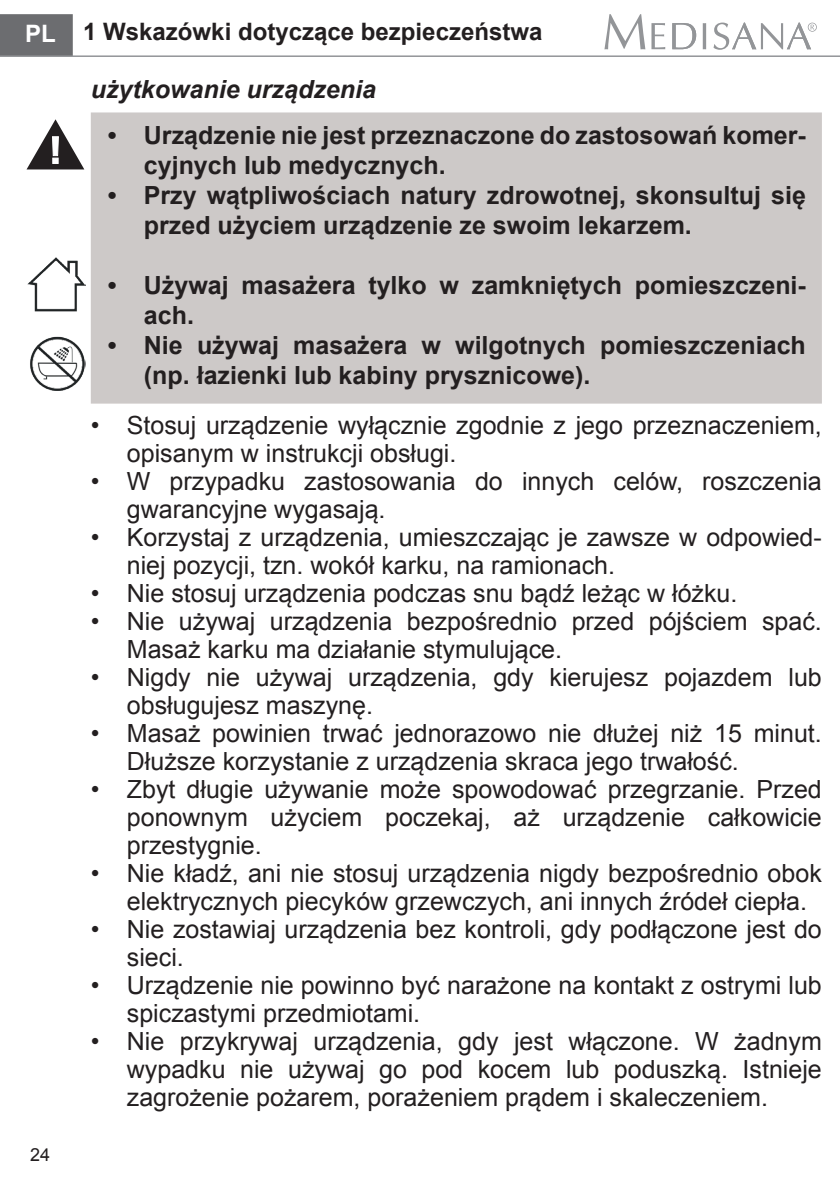
<style>
.page{position:relative;width:840px;height:1191px;background:#fff}
.page>*{position:absolute;margin:0;border:0;box-sizing:border-box;transform-origin:0 0}
.t1{font:25px/28px "Arial";color:#231f20}
.t2{font:700 25px/30px "Arial";color:#231f20}
.t3{font:italic 700 25px "Arial";color:#231f20}
.t4{font:700 24px "Arial";color:#231f20}
.t5{font:18px "Arial";color:#231f20}
.s1{color:#fff}
</style>
<div class="page">
<div style="left:91px;top:112px;width:730px;height:291px;background:#cdc9c8;border:2px solid #cdc9c8"></div>
<img style="left:27px;top:257px;width:58px;height:133px">
<svg style="left:27px;top:119px;width:57px;height:50px"></svg>
<svg style="left:604px;top:14px;width:41px;height:35px"></svg>
<svg style="left:651px;top:23px;width:14px;height:26px"></svg>
<svg style="left:672px;top:23px;width:23px;height:26px"></svg>
<svg style="left:702px;top:23px;width:3px;height:26px"></svg>
<svg style="left:713px;top:23px;width:103px;height:27px"></svg>
<div style="left:0;top:14px;width:73px;height:41px;background:#6c6d70"></div>
<hr style="left:0;top:55px;width:839px;height:2px;background:#939598">
<p class="t4" style="left:25px;top:16px;width:518px"><span class="s1">PL</span> 1 Wskazówki dotyczące bezpieczeństwa</p>
<p class="t3" style="left:91px;top:73px;width:286px">użytkowanie urządzenia</p>
<p class="t2" style="left:144px;top:121px;width:663px;text-indent:-36px">• Urządzenie nie jest przeznaczone do zastosowań komer&shy;cyjnych lub medycznych.</p>
<p class="t2" style="left:144px;top:181px;width:663px;text-indent:-36px">• Przy wątpliwościach natury zdrowotnej, skonsultuj się przed użyciem urządzenie ze swoim lekarzem.</p>
<p class="t2" style="left:144px;top:271px;width:663px;text-indent:-36px">• Używaj masażera tylko w zamkniętych pomieszczeni&shy;ach.</p>
<p class="t2" style="left:144px;top:331px;width:663px;text-indent:-36px">• Nie używaj masażera w wilgotnych pomieszczeniach (np. łazienki lub kabiny prysznicowe).</p>
<p class="t5" style="left:30px;top:1142px;width:22px">24</p>
<p class="t1" style="left:127px;top:412px;width:696px;text-indent:-36px">• Stosuj urządzenie wyłącznie zgodnie z jego przeznaczeniem, opisanym w instrukcji obsługi.</p>
<p class="t1" style="left:127px;top:468px;width:696px;text-indent:-36px">• W przypadku zastosowania do innych celów, roszczenia gwarancyjne wygasają.</p>
<p class="t1" style="left:127px;top:524px;width:696px;text-indent:-36px">• Korzystaj z urządzenia, umieszczając je zawsze w odpowied&shy;niej pozycji, tzn. wokół karku, na ramionach.</p>
<p class="t1" style="left:91px;top:580px;width:647px">• Nie stosuj urządzenia podczas snu bądź leżąc w łóżku.</p>
<p class="t1" style="left:127px;top:608px;width:696px;text-indent:-36px">• Nie używaj urządzenia bezpośrednio przed pójściem spać.<br>Masaż karku ma działanie stymulujące.</p>
<p class="t1" style="left:127px;top:664px;width:696px;text-indent:-36px">• Nigdy nie używaj urządzenia, gdy kierujesz pojazdem lub obsługujesz maszynę.</p>
<p class="t1" style="left:127px;top:720px;width:696px;text-indent:-36px">• Masaż powinien trwać jednorazowo nie dłużej niż 15 minut.<br>Dłuższe korzystanie z urządzenia skraca jego trwałość.</p>
<p class="t1" style="left:127px;top:776px;width:696px;text-align:justify;text-indent:-36px">• Zbyt długie używanie może spowodować przegrzanie. Przed ponownym użyciem poczekaj, aż urządzenie całkowicie przestygnie.</p>
<p class="t1" style="left:127px;top:860px;width:696px;text-indent:-36px">• Nie kładź, ani nie stosuj urządzenia nigdy bezpośrednio obok elektrycznych piecyków grzewczych, ani innych źródeł ciepła.</p>
<p class="t1" style="left:127px;top:916px;width:696px;text-indent:-36px">• Nie zostawiaj urządzenia bez kontroli, gdy podłączone jest do sieci.</p>
<p class="t1" style="left:127px;top:972px;width:696px;text-indent:-36px">• Urządzenie nie powinno być narażone na kontakt z ostrymi lub spiczastymi przedmiotami.</p>
<p class="t1" style="left:127px;top:1028px;width:696px;text-align:justify;text-indent:-36px">• Nie przykrywaj urządzenia, gdy jest włączone. W żadnym wypadku nie używaj go pod kocem lub poduszką. Istnieje zagrożenie pożarem, porażeniem prądem i skaleczeniem.</p>
</div>
